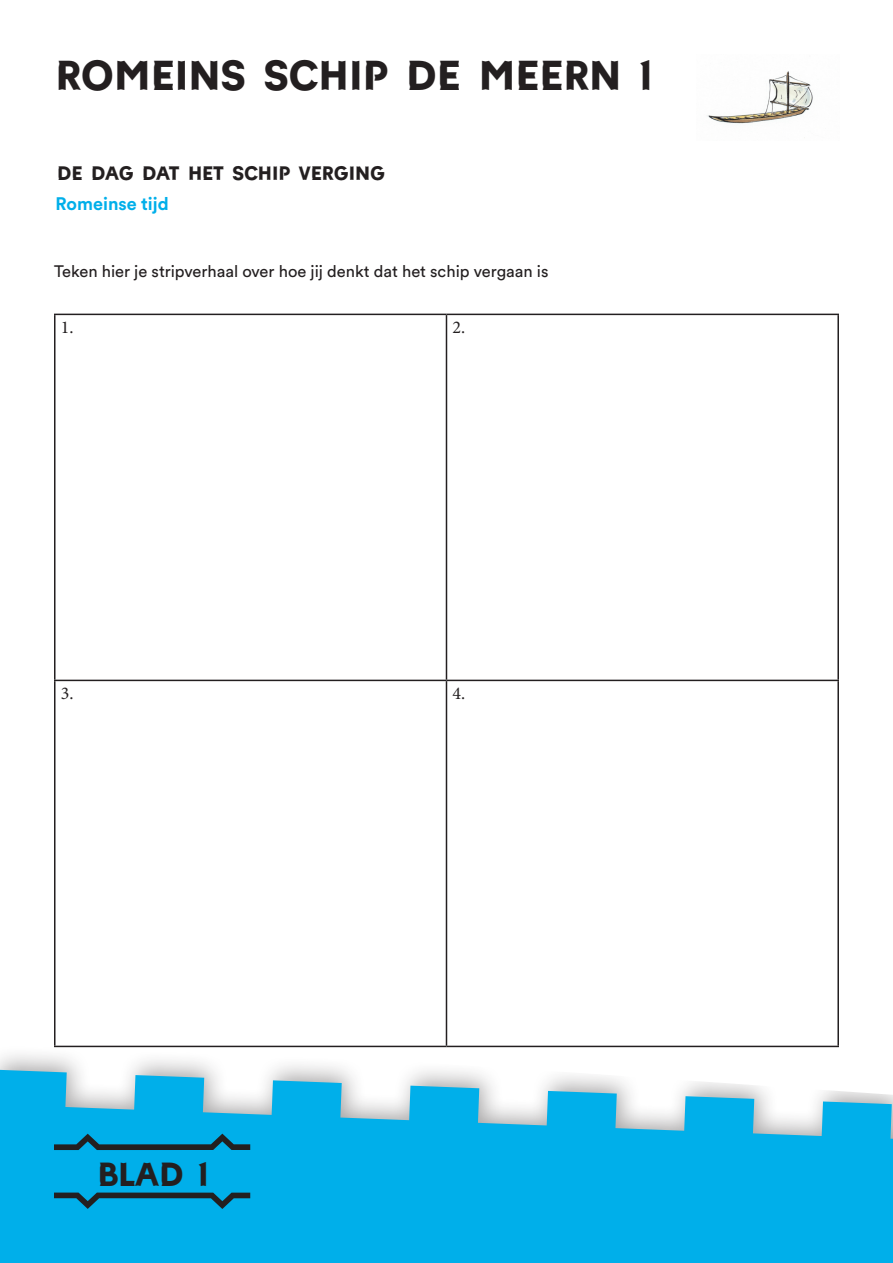
<style>
.page{position:relative;width:893px;height:1263px;background:#fff}
.page>*{position:absolute;margin:0;border:0;box-sizing:border-box;transform-origin:0 0}
.t1{font:45px "Castellum";color:#231f20}
.t2{font:36px "Castellum";color:#231f20}
.t3{font:21px "Castellum";color:#231f20}
.t4{font:700 18px "Circular Std";color:#00afea}
.t5{font:18px "Minion Pro";color:#231f20}
.t6{font:16.5px "Circular Std";color:#231f20}
</style>
<div class="page">
<div style="left:0;top:1032px;width:893px;height:231px;background:#231f20;opacity:.4"></div>
<svg style="left:0;top:1070px;width:893px;height:193px;background:#2ab9ea"></svg>
<svg style="left:54px;top:1192px;width:196px;height:17px;background:#0c7ba1"></svg>
<svg style="left:54px;top:1133px;width:196px;height:17px;background:#0c7ba1"></svg>
<img style="left:707px;top:71px;width:106px;height:67px">
<hr style="left:54px;top:314px;width:392px;height:1px;background:#231f20">
<hr style="left:54px;top:315px;width:2px;height:365px;background:#231f20">
<hr style="left:446px;top:314px;width:393px;height:1px;background:#231f20">
<hr style="left:446px;top:315px;width:1px;height:365px;background:#231f20">
<hr style="left:837px;top:315px;width:2px;height:365px;background:#231f20">
<hr style="left:54px;top:680px;width:392px;height:1px;background:#231f20">
<hr style="left:54px;top:681px;width:2px;height:365px;background:#231f20">
<hr style="left:446px;top:680px;width:393px;height:1px;background:#231f20">
<hr style="left:446px;top:681px;width:1px;height:365px;background:#231f20">
<hr style="left:837px;top:681px;width:2px;height:365px;background:#231f20">
<hr style="left:54px;top:1046px;width:392px;height:1px;background:#231f20">
<hr style="left:446px;top:1046px;width:393px;height:1px;background:#231f20">
<p class="t1" style="left:56px;top:54px;width:598px">ROMEINS SCHIP DE MEERN 1</p>
<p class="t3" style="left:57px;top:163px;width:329px">DE DAG DAT HET SCHIP VERGING</p>
<p class="t4" style="left:56px;top:192px;width:115px">Romeinse tijd</p>
<p class="t6" style="left:54px;top:261px;width:496px">Teken hier je stripverhaal over hoe jij denkt dat het schip vergaan is</p>
<p class="t5" style="left:61px;top:316px;width:14px">1.</p>
<p class="t5" style="left:452px;top:316px;width:14px">2.</p>
<p class="t5" style="left:61px;top:682px;width:14px">3.</p>
<p class="t5" style="left:452px;top:682px;width:14px">4.</p>
<p class="t2" style="left:97px;top:1157px;width:113px">BLAD 1</p>
</div>
